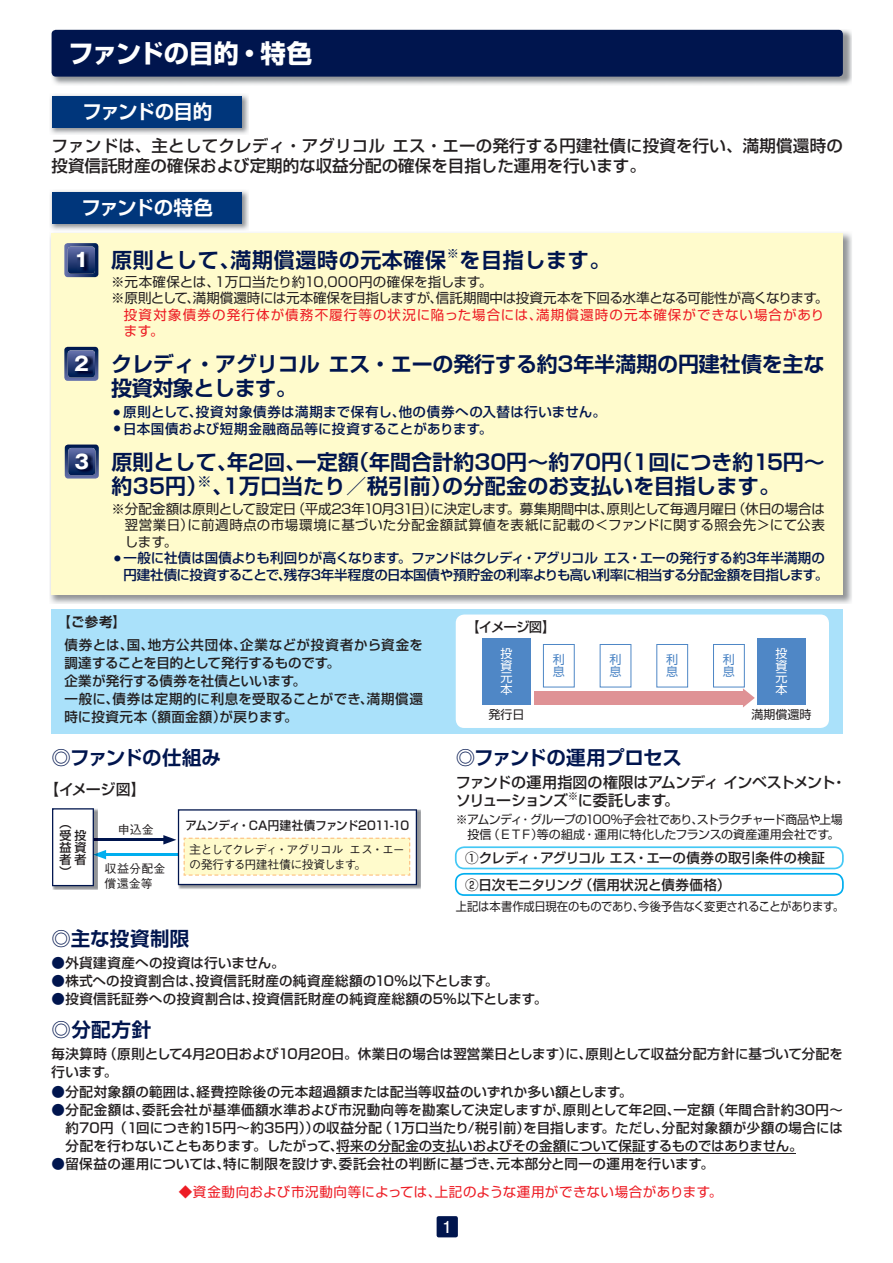
<style>
.page{position:relative;width:893px;height:1263px;background:#fff}
.page>*{position:absolute;margin:0;border:0;box-sizing:border-box;transform-origin:0 0}
.t1{font:25.5px "Shin Go Pro Bold 90 pv RKSJ H";letter-spacing:-.035em;color:#fff}
.t2{font:21px/24px "Shin Go Pro De Bold 90 pv RKSJ H";color:#00154e;text-align:center}
.t3{font:21px "Shin Go Pro De Bold 90 pv RKSJ H";letter-spacing:.03em;color:#00154e}
.t4{font:19.5px "Shin Go Pro De Bold 90 pv RKSJ H";color:#00154e}
.t5{font:19.5px "Shin Go Pro De Bold 90 pv RKSJ H";letter-spacing:-.055em;color:#fff}
.t6{font:19.5px "Shin Go Pro De Bold 90 pv RKSJ H";letter-spacing:-.025em;color:#00154e}
.t7{font:19.2px "Gothic MB101 Pro Bold 90 pv RKSJ H";color:#fff}
.t8{font:16.5px/19.5px "Shin Go Pro Medium 90 pv RKSJ H";letter-spacing:.01em;color:#231f20}
.t9{font:16.5px "Futo Go B101 Pro Bold 90 pv RKSJ H";color:#fff}
.t10{font:15px/18px "Shin Go Pro Medium 90 pv RKSJ H";letter-spacing:-.03em;color:#231f20}
.t11{font:13.5px/18px "Shin Go Pro Medium 90 pv RKSJ H";letter-spacing:.01em;color:#231f20}
.t12{font:13.5px/16.5px "Shin Go Pro Regular 90 pv RKSJ H";letter-spacing:.005em;color:#231f20;text-align:justify}
.t13{font:13.5px/16.5px "Shin Go Pro Medium 90 pv RKSJ H";letter-spacing:-.01em;color:#00154e;text-align:right}
.t14{font:13.5px/16.5px "Shin Go Pro Regular 90 pv RKSJ H";letter-spacing:-.02em;color:#231f20}
.t15{font:13.5px/18px "Shin Go Pro Medium 90 pv RKSJ H";letter-spacing:-.01em;color:#231f20}
.t16{font:13.5px/16.5px "Shin Go Pro Regular 90 pv RKSJ H";letter-spacing:.08em;color:#ed1c24}
.t17{font:13.5px "Shin Go Pro Regular 90 pv RKSJ H";letter-spacing:.03em;color:#ed1c24}
.t18{font:13.5px "Shin Go Pro Medium 90 pv RKSJ H";letter-spacing:.035em;color:#00154e}
.t19{font:13.5px "Shin Go Pro Medium 90 pv RKSJ H";letter-spacing:.02em;color:#00154e}
.t20{font:13.5px "Shin Go Pro De Bold 90 pv RKSJ H";color:#231f20}
.t21{font:12.3px "Shin Go Pro De Bold 90 pv RKSJ H";color:#00154e}
.t22{font:12px/15px "Shin Go Pro Regular 90 pv RKSJ H";letter-spacing:-.03em;color:#231f20;text-align:right}
.t23{font:12px "Shin Go Pro Regular 90 pv RKSJ H";letter-spacing:-.03em;color:#231f20;scale:.94 1}
.t24{font:12px/15px "Gothic BBB Pro Medium 90 pv RKSJ H";letter-spacing:-.065em;color:#231f20}
.t25{font:12px "Shin Go Pro Medium 90 pv RKSJ H";letter-spacing:-.015em;color:#231f20;scale:.96 1}
.t26{font:12px/15px "Gothic BBB Pro Medium 90 pv RKSJ H";letter-spacing:.01em;color:#231f20}
.t27{font:12px/12px "Shin Go Pro Regular 90 pv RKSJ V";color:#fff;text-align:justify}
.t28{font:12px/12px "Shin Go Pro Regular 90 pv RKSJ V";color:#4f87c6}
.t29{font:12px/12px "Shin Go Pro Medium 90 pv RKSJ H";letter-spacing:-.015em;color:#231f20;text-align:justify}
.t30{font:12px "Gothic BBB Pro Medium 90 pv RKSJ H";letter-spacing:-.045em;color:#231f20}
.s1{font-family:"Gothic MB101 Pro Bold 90 pv RKSJ H";font-size:19.2px;color:#fff}
.s2{color:#00154e}
</style>
<div class="page">
<div style="left:436px;top:1216px;width:22px;height:21px;background:#00154e;border-radius:2px"></div>
<img style="left:51px;top:29px;width:800px;height:56px">
<div style="left:52px;top:30px;width:790px;height:47px;background:#00154e;border-radius:4px"></div>
<img style="left:50px;top:95px;width:199px;height:39px">
<div style="left:53px;top:96px;width:189px;height:32px;background:#00367b"></div>
<hr style="left:336px;top:1153px;width:459px;height:1px;background:#231f20">
<img style="left:50px;top:191px;width:199px;height:39px">
<div style="left:53px;top:192px;width:189px;height:32px;background:#00367b"></div>
<img style="left:50px;top:233px;width:802px;height:371px">
<div style="left:52px;top:234px;width:790px;height:361px;background:#fffbcc"></div>
<svg style="left:64px;top:243px;width:34px;height:34px"></svg>
<img style="left:77px;top:252px;width:11px;height:19px">
<svg style="left:65px;top:445px;width:34px;height:34px"></svg>
<img style="left:76px;top:454px;width:16px;height:19px">
<svg style="left:64px;top:347px;width:34px;height:34px"></svg>
<img style="left:75px;top:356px;width:17px;height:19px">
<div style="left:52px;top:609px;width:790px;height:125px;background:#aae1fa"></div>
<div style="left:456px;top:615px;width:373px;height:113px;background:#fff;border-radius:9px"></div>
<div style="left:534px;top:691px;width:210px;height:14px;background:#df9295"></div>
<svg style="left:743px;top:688px;width:11px;height:19px"></svg>
<div style="left:482px;top:638px;width:48px;height:67px;background:#4f87c6"></div>
<div style="left:543px;top:644px;width:31px;height:43px;border:1px solid #4f87c6"></div>
<div style="left:656px;top:644px;width:32px;height:43px;border:1px solid #4f87c6"></div>
<div style="left:713px;top:644px;width:31px;height:43px;border:1px solid #4f87c6"></div>
<div style="left:757px;top:638px;width:48px;height:67px;background:#4f87c6"></div>
<hr style="left:85px;top:839px;width:82px;height:2px;background:#00154e">
<hr style="left:102px;top:854px;width:82px;height:2px;background:#00aeef">
<img style="left:53px;top:886px;width:45px;height:4px">
<svg style="left:52px;top:808px;width:54px;height:78px"></svg>
<img style="left:178px;top:809px;width:243px;height:80px">
<svg style="left:455px;top:846px;width:388px;height:50px"></svg>
<svg style="left:163px;top:809px;width:254px;height:76px"></svg>
<h1 class="t1" style="left:69px;top:44px;width:245px">ファンドの目的・特色</h1>
<h3 class="t5" style="left:82px;top:105px;width:131px">ファンドの目的</h3>
<p class="t8" style="left:52px;top:139px;width:792px">ファンドは、主としてクレディ・アグリコル エス・エーの発行する円建社債に投資を行い、満期償還時の投資信託財産の確保および定期的な収益分配の確保を目指した運用を行います。</p>
<h3 class="t5" style="left:81px;top:201px;width:133px">ファンドの特色</h3>
<h2 class="t3" style="left:74px;top:252px;width:374px"><span class="s1">1</span> 原則として、満期償還時の元本確保</h2>
<p class="t21" style="left:447px;top:249px;width:14px">※</p>
<h2 class="t2" style="left:459px;top:251px;width:152px">を目指します。</h2>
<p class="t14" style="left:111px;top:275px;width:718px">※元本確保とは、１万口当たり約10,000円の確保を指します。<br>※原則として、満期償還時には元本確保を目指しますが、信託期間中は投資元本を下回る水準となる可能性が高くなります。</p>
<p class="t16" style="left:124px;top:308px;width:702px">投資対象債券の発行体が債務不履行等の状況に陥った場合には、満期償還時の元本確保ができない場合があります。</p>
<h3 class="t7" style="left:74px;top:357px;width:16px">2</h3>
<h2 class="t2" style="left:111px;top:355px;width:714px;text-align:left">クレディ・アグリコル エス・エーの発行する約3年半満期の円建社債を主な投資対象とします。</h2>
<p class="t18" style="left:113px;top:407px;width:494px"><sup>●</sup> 原則として、投資対象債券は満期まで保有し、他の債券への入替は行いません。</p>
<p class="t19" style="left:114px;top:424px;width:380px"><sup>●</sup> 日本国債および短期金融商品等に投資することがあります。</p>
<h2 class="t2" style="left:74px;top:452px;width:751px"><span class="s1">3</span> 原則として、年2回、一定額（年間合計約30円～約70円（1回につき約15円～約35円）<sup>※</sup>、1万口当たり／税引前）の分配金のお支払いを目指します。</h2>
<p class="t12" style="left:125px;top:502px;width:701px;text-indent:-13px">※ 分配金額は原則として設定日（平成23年10月31日）に決定します。募集期間中は、原則として毎週月曜日（休日の場合は翌営業日）に前週時点の市場環境に基づいた分配金額試算値を表紙に記載の＜ファンドに関する照会先＞にて公表します。</p>
<p class="t13" style="left:114px;top:552px;width:715px"><sup>●</sup> 一般に社債は国債よりも利回りが高くなります。ファンドはクレディ・アグリコル エス・エーの発行する約3年半満期の円建社債に投資することで、残存3年半程度の日本国債や預貯金の利率よりも高い利率に相当する分配金額を目指します。</p>
<p class="t20" style="left:58px;top:617px;width:70px">【ご参考】</p>
<p class="t11" style="left:64px;top:638px;width:360px">債券とは、国、地方公共団体、企業などが投資者から資金を調達することを目的として発行するものです。<br>企業が発行する債券を社債といいます。<br>一般に、債券は定期的に利息を受取ることができ、満期償還時に投資元本（額面金額）が戻ります。</p>
<h3 class="t4" style="left:52px;top:751px;width:171px">◎ファンドの仕組み</h3>
<p class="t10" style="left:44px;top:782px;width:103px">【イメージ図】</p>
<p class="t29" style="left:59px;top:819px;width:13px">（</p>
<p class="t29" style="left:59px;top:867px;width:13px">）</p>
<p class="t29" style="left:59px;top:831px;width:28px">受投益資者者</p>
<p class="t30" style="left:118px;top:825px;width:38px">申込金</p>
<p class="t26" style="left:105px;top:862px;width:62px">収益分配金償還金等</p>
<p class="t25" style="left:186px;top:821px;width:234px">アムンディ・CA円建社債ファンド2011-10</p>
<p class="t24" style="left:189px;top:843px;width:217px">主としてクレディ・アグリコル エス・エーの発行する円建社債に投資します。</p>
<p class="t11" style="left:466px;top:620px;width:91px">【イメージ図】</p>
<p class="t27" style="left:500px;top:649px;width:13px">投資元本</p>
<p class="t28" style="left:553px;top:655px;width:13px">利息</p>
<p class="t28" style="left:609px;top:655px;width:13px">利息</p>
<p class="t28" style="left:666px;top:655px;width:13px">利息</p>
<p class="t28" style="left:723px;top:655px;width:13px">利息</p>
<p class="t27" style="left:775px;top:649px;width:13px">投資元本</p>
<p class="t22" style="left:488px;top:708px;width:37px">発行日</p>
<p class="t22" style="left:751px;top:708px;width:61px">満期償還時</p>
<h3 class="t6" style="left:456px;top:751px;width:228px">◎ファンドの運用プロセス</h3>
<p class="t10" style="left:456px;top:776px;width:392px">ファンドの運用指図の権限はアムンディ インベストメント・ソリューションズ<sup>※</sup>に委託します。</p>
<p class="t22" style="left:456px;top:813px;width:388px">※ アムンディ・グループの100%子会社であり、ストラクチャード商品や上場投信（ＥＴＦ）等の組成・運用に特化したフランスの資産運用会社です。</p>
<p class="t11" style="left:465px;top:846px;width:361px;line-height:26.5px">①クレディ・アグリコル エス・エーの債券の取引条件の検証<br>②日次モニタリング（信用状況と債券価格）</p>
<p class="t23" style="left:456px;top:902px;width:414px">上記は本書作成日現在のものであり、今後予告なく変更されることがあります。</p>
<h3 class="t4" style="left:52px;top:931px;width:139px">◎主な投資制限</h3>
<p class="t11" style="left:52px;top:955px;width:235px"><span class="s2">●</span>外貨建資産への投資は行いません。</p>
<p class="t11" style="left:52px;top:973px;width:448px"><span class="s2">●</span>株式への投資割合は、投資信託財産の純資産総額の10%以下とします。</p>
<p class="t11" style="left:52px;top:991px;width:497px"><span class="s2">●</span>投資信託証券への投資割合は、投資信託財産の純資産総額の5%以下とします。</p>
<h3 class="t4" style="left:52px;top:1022px;width:101px">◎分配方針</h3>
<p class="t15" style="left:52px;top:1046px;width:792px">毎決算時（原則として4月20日および10月20日。休業日の場合は翌営業日とします）に、原則として収益分配方針に基づいて分配を行います。</p>
<p class="t11" style="left:52px;top:1084px;width:582px"><span class="s2">●</span>分配対象額の範囲は、経費控除後の元本超過額または配当等収益のいずれか多い額とします。</p>
<p class="t11" style="left:66px;top:1102px;width:778px;text-align:justify;text-indent:-14px"><span class="s2">●</span>分配金額は、委託会社が基準価額水準および市況動向等を勘案して決定しますが、原則として年2回、一定額（年間合計約30円～約70円（1回につき約15円～約35円））の収益分配（1万口当たり/税引前）を目指します。ただし、分配対象額が少額の場合には分配を行わないこともあります。したがって、将来の分配金の支払いおよびその金額について保証するものではありません。</p>
<p class="t11" style="left:52px;top:1156px;width:664px"><span class="s2">●</span>留保益の運用については、特に制限を設けず、委託会社の判断に基づき、元本部分と同一の運用を行います。</p>
<p class="t17" style="left:179px;top:1186px;width:545px">◆資金動向および市況動向等によっては、上記のような運用ができない場合があります。</p>
<p class="t9" style="left:442px;top:1221px;width:11px">1</p>
</div>
